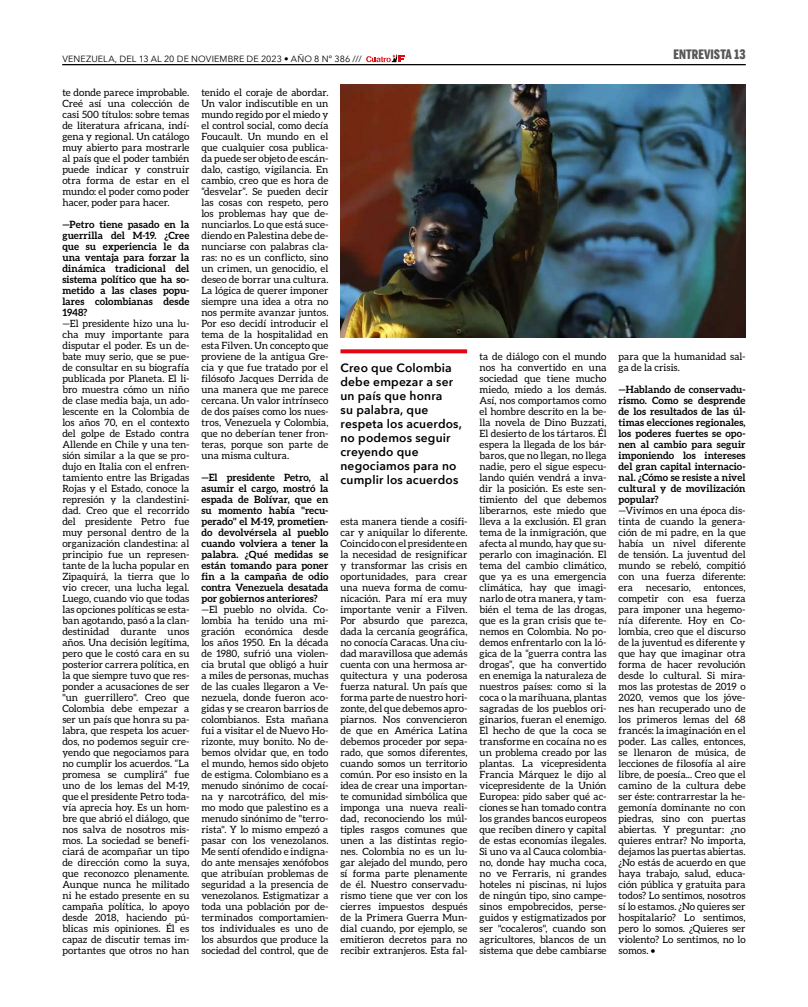
<style>
.page{position:relative;width:808px;height:1007px;background:#fff}
.page>*{position:absolute;margin:0;border:0;box-sizing:border-box;transform-origin:0 0}
.t1{font:900 13px "Benton Sans Comp";letter-spacing:.005em;color:#575756}
.t2{font:600 12px/14px "Avenir Next";letter-spacing:.015em;color:#000}
.t3{font:10px/11px "Aleo";letter-spacing:.005em;color:#000;text-align:justify}
.t4{font:700 10px/11px "Aleo";letter-spacing:.01em;color:#000;text-align:justify}
.t5{font:9px "Avenir Next";letter-spacing:.015em;color:#000}
</style>
<div class="page">
<hr style="left:62px;top:64px;width:684px;height:1px;background:#000">
<svg style="left:366px;top:54px;width:38px;height:8px"></svg>
<img style="left:340px;top:85px;width:406px;height:253px">
<svg style="left:340px;top:349px;width:127px;height:4px"></svg>
<p class="t5" style="left:62px;top:51px;width:301px">VENEZUELA, DEL 13 AL 20 DE NOVIEMBRE DE 2023 • AÑO 8 Nº 386 ///</p>
<p class="t3" style="left:62px;top:86px;width:129px">te donde parece improbable.<br>Creé así una colección de casi 500 títulos: sobre temas de literatura africana, indí&shy;gena y regional. Un catálogo muy abierto para mostrarle al país que el poder también puede indicar y construir otra forma de estar en el mundo: el poder como poder hacer, poder para hacer.</p>
<p class="t4" style="left:62px;top:218px;width:129px">—Petro tiene pasado en la guerrilla del M-19. ¿Cree que su experiencia le da una ventaja para forzar la dinámica tradicional del sistema político que ha so&shy;metido a las clases popu&shy;lares colombianas desde 1948?</p>
<p class="t3" style="left:62px;top:317px;width:129px">—El presidente hizo una lu&shy;cha muy importante para disputar el poder. Es un de&shy;bate muy serio, que se pue&shy;de consultar en su biografía publicada por Planeta. El li&shy;bro muestra cómo un niño de clase media baja, un ado&shy;lescente en la Colombia de los años 70, en el contexto del golpe de Estado contra Allende en Chile y una ten&shy;sión similar a la que se pro&shy;dujo en Italia con el enfren&shy;tamiento entre las Brigadas Rojas y el Estado, conoce la represión y la clandestini&shy;dad. Creo que el recorrido del presidente Petro fue muy personal dentro de la organización clandestina: al principio fue un represen&shy;tante de la lucha popular en Zipaquirá, la tierra que lo vio crecer, una lucha legal.<br>Luego, cuando vio que todas las opciones políticas se esta&shy;ban agotando, pasó a la clan&shy;destinidad durante unos años. Una decisión legítima, pero que le costó cara en su posterior carrera política, en la que siempre tuvo que res&shy;ponder a acusaciones de ser "un guerrillero". Creo que Colombia debe empezar a ser un país que honra su pa&shy;labra, que respeta los acuer&shy;dos, no podemos seguir cre&shy;yendo que negociamos para no cumplir los acuerdos. “La promesa se cumplirá” fue uno de los lemas del M-19, que el presidente Petro toda&shy;vía aprecia hoy. Es un hom&shy;bre que abrió el diálogo, que nos salva de nosotros mis&shy;mos. La sociedad se benefi&shy;ciará de acompañar un tipo de dirección como la suya, que reconozco plenamente.<br>Aunque nunca he militado ni he estado presente en su campaña política, lo apoyo desde 2018, haciendo pú&shy;blicas mis opiniones. Él es capaz de discutir temas im&shy;portantes que otros no han</p>
<p class="t3" style="left:201px;top:86px;width:129px">tenido el coraje de abordar.<br>Un valor indiscutible en un mundo regido por el miedo y el control social, como decía Foucault. Un mundo en el que cualquier cosa publica&shy;da puede ser objeto de escán&shy;dalo, castigo, vigilancia. En cambio, creo que es hora de “desvelar”. Se pueden decir las cosas con respeto, pero los problemas hay que de&shy;nunciarlos. Lo que está suce&shy;diendo en Palestina debe de&shy;nunciarse con palabras cla&shy;ras: no es un conflicto, sino un crimen, un genocidio, el deseo de borrar una cultura.<br>La lógica de querer imponer siempre una idea a otra no nos permite avanzar juntos.<br>Por eso decidí introducir el tema de la hospitalidad en esta Filven. Un concepto que proviene de la antigua Gre&shy;cia y que fue tratado por el filósofo Jacques Derrida de una manera que me parece cercana. Un valor intrínseco de dos países como los nues&shy;tros, Venezuela y Colombia, que no deberían tener fron&shy;teras, porque son parte de una misma cultura.</p>
<p class="t4" style="left:201px;top:471px;width:129px">—El presidente Petro, al asumir el cargo, mostró la espada de Bolívar, que en su momento había "recu&shy;perado" el M-19, prometien&shy;do devolvérsela al pueblo cuando volviera a tener la palabra. ¿Qué medidas se están tomando para poner fin a la campaña de odio contra Venezuela desatada por gobiernos anteriores?</p>
<p class="t3" style="left:201px;top:603px;width:129px">—El pueblo no olvida. Co&shy;lombia ha tenido una mi&shy;gración económica desde los años 1950. En la década de 1980, sufrió una violen&shy;cia brutal que obligó a huir a miles de personas, muchas de las cuales llegaron a Ve&shy;nezuela, donde fueron aco&shy;gidas y se crearon barrios de colombianos. Esta mañana fui a visitar el de Nuevo Ho&shy;rizonte, muy bonito. No de&shy;bemos olvidar que, en todo el mundo, hemos sido objeto de estigma. Colombiano es a menudo sinónimo de cocaí&shy;na y narcotráfico, del mis&shy;mo modo que palestino es a menudo sinónimo de "terro&shy;rista". Y lo mismo empezó a pasar con los venezolanos.<br>Me sentí ofendido e indigna&shy;do ante mensajes xenófobos que atribuían problemas de seguridad a la presencia de venezolanos. Estigmatizar a toda una población por de&shy;terminados comportamien&shy;tos individuales es uno de los absurdos que produce la sociedad del control, que de</p>
<p class="t2" style="left:340px;top:360px;width:123px">Creo que Colombia debe empezar a ser un país que honra<br>su palabra, que respeta los acuerdos, no podemos seguir creyendo que negociamos para no cumplir los acuerdos</p>
<p class="t3" style="left:340px;top:515px;width:129px">esta manera tiende a cosifi&shy;car y aniquilar lo diferente.<br>Coincido con el presidente en la necesidad de resignificar y transformar las crisis en oportunidades, para crear una nueva forma de comu&shy;nicación. Para mí era muy importante venir a Filven.<br>Por absurdo que parezca, dada la cercanía geográfica, no conocía Caracas. Una ciu&shy;dad maravillosa que además cuenta con una hermosa ar&shy;quitectura y una poderosa fuerza natural. Un país que forma parte de nuestro hori&shy;zonte, del que debemos apro&shy;piarnos. Nos convencieron de que en América Latina debemos proceder por sepa&shy;rado, que somos diferentes, cuando somos un territorio común. Por eso insisto en la idea de crear una importan&shy;te comunidad simbólica que imponga una nueva reali&shy;dad, reconociendo los múl&shy;tiples rasgos comunes que unen a las distintas regio&shy;nes. Colombia no es un lu&shy;gar alejado del mundo, pero sí forma parte plenamente de él. Nuestro conservadu&shy;rismo tiene que ver con los cierres impuestos después de la Primera Guerra Mun&shy;dial cuando, por ejemplo, se emitieron decretos para no recibir extranjeros. Esta fal-</p>
<p class="t3" style="left:479px;top:350px;width:129px">ta de diálogo con el mundo nos ha convertido en una sociedad que tiene mucho miedo, miedo a los demás.<br>Así, nos comportamos como el hombre descrito en la be&shy;lla novela de Dino Buzzati, El desierto de los tártaros. Él espera la llegada de los bár&shy;baros, que no llegan, no llega nadie, pero el sigue especu&shy;lando quién vendrá a inva&shy;dir la posición. Es este sen&shy;timiento del que debemos liberarnos, este miedo que lleva a la exclusión. El gran tema de la inmigración, que afecta al mundo, hay que su&shy;perarlo con imaginación. El tema del cambio climático, que ya es una emergencia climática, hay que imagi&shy;narlo de otra manera, y tam&shy;bién el tema de las drogas, que es la gran crisis que te&shy;nemos en Colombia. No po&shy;demos enfrentarlo con la ló&shy;gica de la “guerra contra las drogas”, que ha convertido en enemiga la naturaleza de nuestros países: como si la coca o la marihuana, plantas sagradas de los pueblos ori&shy;ginarios, fueran el enemigo.<br>El hecho de que la coca se transforme en cocaína no es un problema creado por las plantas. La vicepresidenta Francia Márquez le dijo al vicepresidente de la Unión Europea: pido saber qué ac&shy;ciones se han tomado contra los grandes bancos europeos que reciben dinero y capital de estas economías ilegales.<br>Si uno va al Cauca colombia&shy;no, donde hay mucha coca, no ve Ferraris, ni grandes hoteles ni piscinas, ni lujos de ningún tipo, sino campe&shy;sinos empobrecidos, perse&shy;guidos y estigmatizados por ser "cocaleros", cuando son agricultores, blancos de un sistema que debe cambiarse</p>
<h1 class="t1" style="left:673px;top:46px;width:74px">ENTREVISTA 13</h1>
<p class="t3" style="left:618px;top:350px;width:129px">para que la humanidad sal&shy;ga de la crisis.</p>
<p class="t4" style="left:618px;top:383px;width:129px">—Hablando de conservadu&shy;rismo. Como se desprende de los resultados de las úl&shy;timas elecciones regionales, los poderes fuertes se opo&shy;nen al cambio para seguir imponiendo los intereses del gran capital internacio&shy;nal. ¿Cómo se resiste a nivel cultural y de movilización popular?</p>
<p class="t3" style="left:618px;top:504px;width:129px">—Vivimos en una época dis&shy;tinta de cuando la genera&shy;ción de mi padre, en la que había un nivel diferente de tensión. La juventud del mundo se rebeló, compitió con una fuerza diferente: era</p>
<p class="t3" style="left:646px;top:581px;width:46px">necesario,</p>
<p class="t3" style="left:618px;top:581px;width:129px;text-indent:85px">entonces, competir con esa fuerza para imponer una hegemo&shy;nía diferente. Hoy en Co&shy;lombia, creo que el discurso de la juventud es diferente y que hay que imaginar otra forma de hacer revolución desde lo cultural. Si mira&shy;mos las protestas de 2019 o 2020, vemos que los jóve&shy;nes han recuperado uno de los primeros lemas del 68 francés: la imaginación en el poder. Las calles, entonces, se llenaron de música, de lecciones de filosofía al aire libre, de poesía... Creo que el camino de la cultura debe ser éste: contrarrestar la he&shy;gemonía dominante no con piedras, sino con puertas abiertas. Y preguntar: ¿no quieres entrar? No importa, dejamos las puertas abiertas. ¿No estás de acuerdo en que haya trabajo, salud, educa&shy;ción pública y gratuita para todos? Lo sentimos, nosotros sí lo estamos. ¿No quieres ser hospitalario? Lo sentimos, pero lo somos. ¿Quieres ser violento? Lo sentimos, no lo somos. •</p>
</div>
